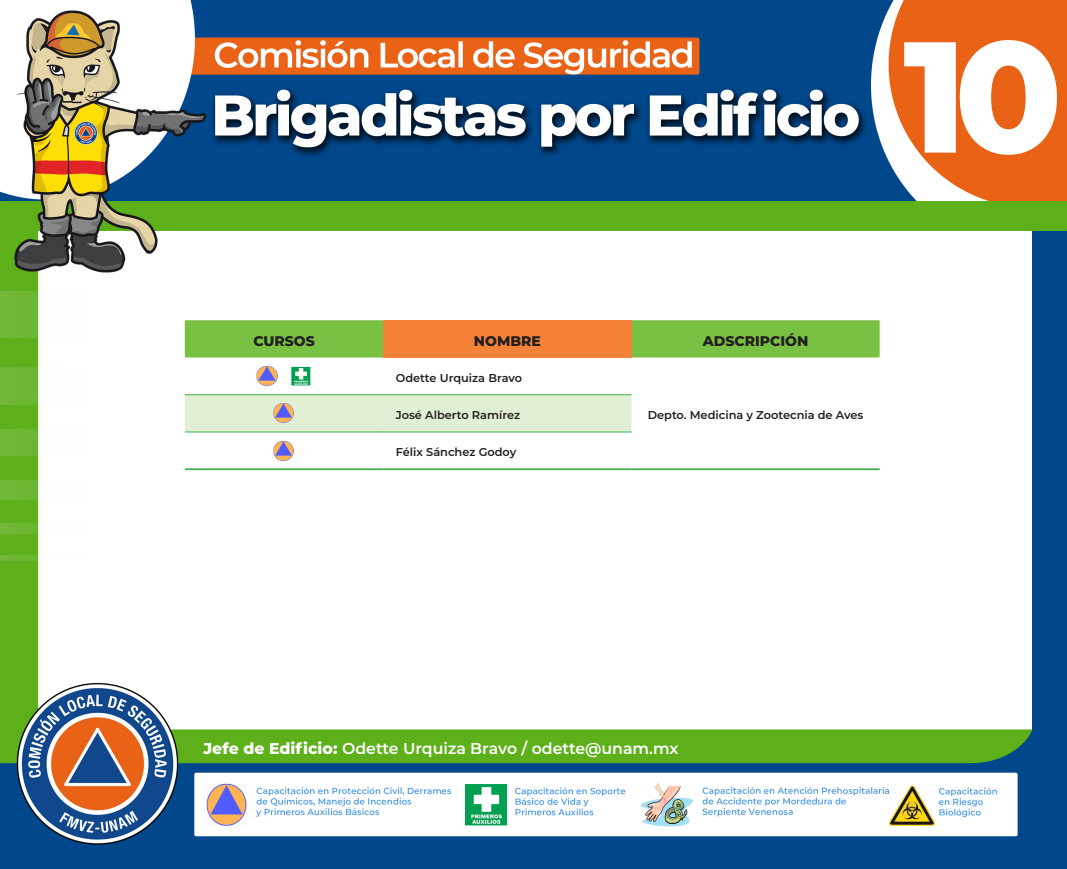
<style>
.page{position:relative;width:1067px;height:869px;background:#fff}
.page>*{position:absolute;margin:0;border:0;box-sizing:border-box;transform-origin:0 0}
.t1{font:800 157.5px "Montserrat";color:#fff}
.t2{font:600 15.75px "Montserrat";color:#fff}
.t3{font:800 14px "Montserrat";color:#231f20}
.t4{font:600 11.38px "Montserrat";color:#231f20}
.s1{font-weight:800}
</style>
<div class="page">
<img style="left:0;top:0;width:1067px;height:868px">
<div style="left:185px;top:320px;width:694px;height:37px;background:#79c142"></div>
<div style="left:383px;top:320px;width:248px;height:37px;background:#f48238"></div>
<div style="left:185px;top:395px;width:446px;height:36px;background:#e1efd4"></div>
<hr style="left:185px;top:394px;width:198px;height:1px;background:#40ae49">
<hr style="left:383px;top:394px;width:248px;height:1px;background:#40ae49">
<hr style="left:185px;top:431px;width:198px;height:1px;background:#40ae49">
<hr style="left:383px;top:431px;width:248px;height:1px;background:#40ae49">
<hr style="left:631px;top:468px;width:248px;height:2px;background:#40ae49">
<hr style="left:185px;top:468px;width:198px;height:2px;background:#40ae49">
<hr style="left:383px;top:468px;width:248px;height:2px;background:#40ae49">
<img style="left:272px;top:402px;width:24px;height:21px">
<img style="left:272px;top:440px;width:24px;height:21px">
<img style="left:255px;top:365px;width:24px;height:21px">
<img style="left:289px;top:365px;width:24px;height:21px">
<h1 class="t1" style="left:903px;top:-19px;width:161px">10</h1>
<p class="t3" style="left:253px;top:330px;width:63px">CURSOS</p>
<p class="t3" style="left:474px;top:330px;width:69px">NOMBRE</p>
<p class="t3" style="left:702px;top:330px;width:107px">ADSCRIPCIÓN</p>
<p class="t4" style="left:396px;top:369px;width:128px">Odette Urquiza Bravo</p>
<p class="t4" style="left:396px;top:406px;width:126px">José Alberto Ramírez</p>
<p class="t4" style="left:647px;top:406px;width:217px">Depto. Medicina y Zootecnia de Aves</p>
<p class="t4" style="left:396px;top:444px;width:122px">Félix Sánchez Godoy</p>
<h2 class="t2" style="left:203px;top:736px;width:476px"><span class="s1">Jefe de Edificio:</span> Odette Urquiza Bravo / odette@unam.mx</h2>
</div>
